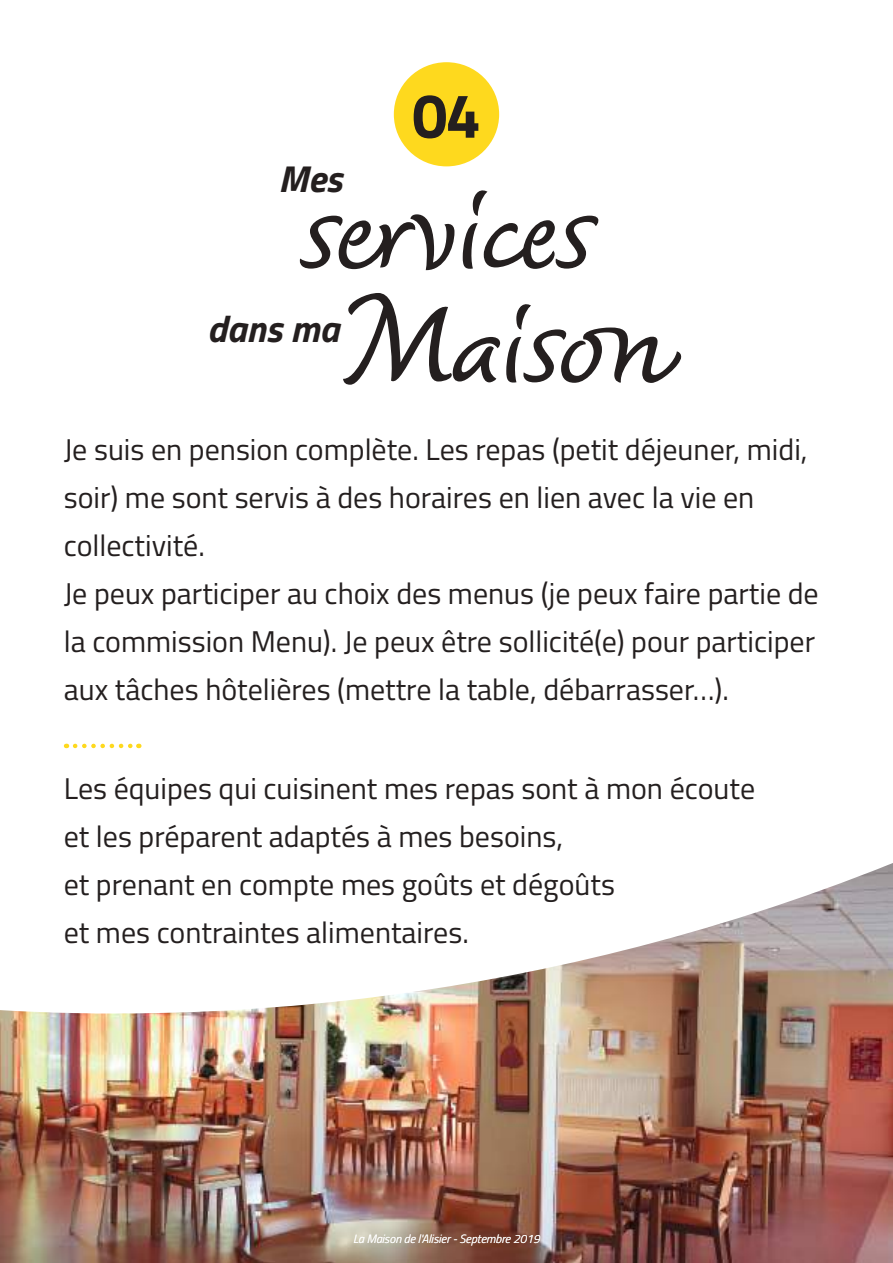
<style>
.page{position:relative;width:893px;height:1263px;background:#fff}
.page>*{position:absolute;margin:0;border:0;box-sizing:border-box;transform-origin:0 0}
.t1{font:127.5px/113.9px "Dyna";color:#241f1f}
.t2{font:700 63px "Titillium";color:#241f1f}
.t3{font:italic 700 37.5px "Titillium";color:#241f1f}
.t4{font:30px/48px "Titillium";color:#241f1f}
.t5{font:italic 300 12px "Titillium";color:#fff}
</style>
<div class="page">
<img style="left:0;top:863px;width:893px;height:400px">
<svg style="left:75px;top:744px;width:64px;height:4px"></svg>
<svg style="left:299px;top:214px;width:156px;height:57px"></svg>
<svg style="left:462px;top:190px;width:137px;height:79px"></svg>
<svg style="left:343px;top:293px;width:339px;height:92px"></svg>
<div style="left:394px;top:62px;width:105px;height:104px;background:#fed91e;border-radius:50%"></div>
<h2 class="t2" style="left:412px;top:68px;width:70px">04</h2>
<p class="t3" style="left:279px;top:150px;width:65px">Mes</p>
<h1 class="t1" style="left:302px;top:182px;width:380px">services<br>Maison</h1>
<p class="t3" style="left:207px;top:300px;width:134px">dans ma</p>
<p class="t4" style="left:64px;top:424px;width:756px">Je suis en pension complète. Les repas (petit déjeuner, midi, soir) me sont servis à des horaires en lien avec la vie en collectivité.<br>Je peux participer au choix des menus (je peux faire partie de la commission Menu). Je peux être sollicité(e) pour participer aux tâches hôtelières (mettre la table, débarrasser…).</p>
<p class="t4" style="left:64px;top:763px;width:693px">Les équipes qui cuisinent mes repas sont à mon écoute et les préparent adaptés à mes besoins,<br>et prenant en compte mes goûts et dégoûts<br>et mes contraintes alimentaires.</p>
<p class="t5" style="left:353px;top:1230px;width:188px">La Maison de l'Alisier - Septembre 2019</p>
</div>
